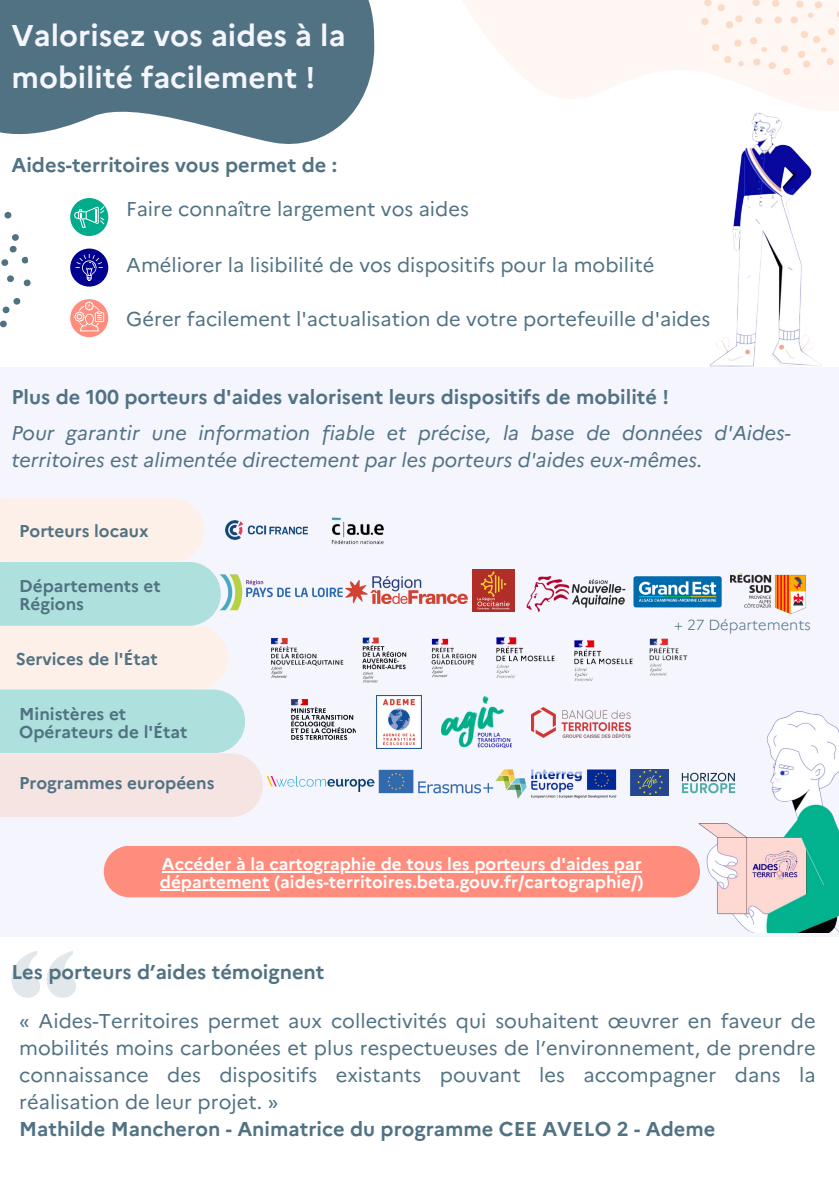
<style>
.page{position:relative;width:839px;height:1191px;background:#fff}
.page>*{position:absolute;margin:0;border:0;box-sizing:border-box;transform-origin:0 0}
.t1{font:700 30px/42px "Marianne";color:#f5f5fe}
.t2{font:20px/27px "Marianne";color:#517283;text-align:justify}
.t3{font:700 20px "Marianne";color:#517283}
.t4{font:italic 20px/27px "Marianne";color:#517283}
.t5{font:700 17px/18px "Marianne";color:#fff}
.t6{font:700 17px "Marianne";color:#517283}
.t7{font:300 14.6px "Marianne";color:#517283}
</style>
<div class="page">
<svg style="left:463px;top:0;width:375px;height:111px;fill:#fef7f3"></svg>
<div style="left:0;top:367px;width:838px;height:570px;background:#f5f5fe"></div>
<svg style="left:0;top:0;width:375px;height:144px;background:#678493"></svg>
<div style="left:0;top:498px;width:204px;height:64px;background:#fdf0e8"></div>
<div style="left:0;top:562px;width:221px;height:64px;background:#aee0dd"></div>
<div style="left:0;top:626px;width:228px;height:64px;background:#fdf0e8"></div>
<svg style="left:0;top:690px;width:263px;height:127px;background:#d5e3e0"></svg>
<img style="left:215px;top:572px;width:131px;height:42px">
<img style="left:346px;top:576px;width:121px;height:27px">
<img style="left:377px;top:696px;width:45px;height:52px">
<img style="left:532px;top:707px;width:99px;height:30px">
<img style="left:631px;top:770px;width:37px;height:25px">
<img style="left:374px;top:769px;width:119px;height:25px">
<img style="left:493px;top:769px;width:124px;height:30px">
<img style="left:331px;top:517px;width:53px;height:28px">
<img style="left:225px;top:520px;width:83px;height:20px">
<img style="left:271px;top:638px;width:73px;height:40px">
<img style="left:362px;top:637px;width:45px;height:46px">
<img style="left:431px;top:638px;width:46px;height:40px">
<img style="left:574px;top:640px;width:59px;height:41px">
<img style="left:649px;top:638px;width:28px;height:38px">
<img style="left:496px;top:637px;width:59px;height:41px">
<div style="left:104px;top:846px;width:596px;height:51px;background:#ff8d7e;border-radius:26px"></div>
<hr style="left:162px;top:871px;width:93px;height:2px;background:#fff">
<hr style="left:255px;top:871px;width:386px;height:2px;background:#fff">
<hr style="left:160px;top:889px;width:109px;height:2px;background:#fff">
<img style="left:677px;top:648px;width:161px;height:284px">
<svg style="left:4px;top:211px;width:8px;height:8px"></svg>
<svg style="left:0;top:234px;width:31px;height:94px"></svg>
<div style="left:70px;top:198px;width:38px;height:38px;background:#00ac8c;border-radius:50%"></div>
<svg style="left:74px;top:206px;width:30px;height:21px"></svg>
<div style="left:70px;top:249px;width:38px;height:38px;background:#000091;border-radius:50%"></div>
<svg style="left:76px;top:254px;width:27px;height:27px"></svg>
<svg style="left:70px;top:299px;width:38px;height:38px"></svg>
<svg style="left:74px;top:302px;width:30px;height:29px"></svg>
<img style="left:291px;top:700px;width:65px;height:40px">
<img style="left:266px;top:776px;width:108px;height:15px">
<img style="left:441px;top:697px;width:70px;height:51px">
<img style="left:633px;top:576px;width:89px;height:32px">
<img style="left:526px;top:575px;width:100px;height:37px">
<img style="left:472px;top:569px;width:42px;height:42px">
<img style="left:730px;top:573px;width:76px;height:41px">
<svg style="left:11px;top:951px;width:65px;height:47px"></svg>
<svg style="left:701px;top:0;width:138px;height:75px"></svg>
<img style="left:700px;top:75px;width:127px;height:292px">
<p class="t1" style="left:11px;top:12px;width:335px">Valorisez vos aides à la mobilité facilement !</p>
<p class="t3" style="left:11px;top:149px;width:327px">Aides-territoires vous permet de :</p>
<p class="t2" style="left:126px;top:193px;width:344px">Faire connaître largement vos aides</p>
<p class="t2" style="left:126px;top:249px;width:529px">Améliorer la lisibilité de vos dispositifs pour la mobilité</p>
<p class="t2" style="left:126px;top:303px;width:585px">Gérer facilement l'actualisation de votre portefeuille d'aides</p>
<p class="t3" style="left:11px;top:382px;width:659px">Plus de 100 porteurs d'aides valorisent leurs dispositifs de mobilité !</p>
<p class="t4" style="left:11px;top:418px;width:780px">Pour garantir une information fiable et précise, la base de données d'Aides&shy;territoires est alimentée directement par les porteurs d'aides eux-mêmes.</p>
<p class="t6" style="left:19px;top:518px;width:131px">Porteurs locaux</p>
<p class="t6" style="left:19px;top:573px;width:143px">Départements et</p>
<p class="t6" style="left:19px;top:591px;width:66px">Régions</p>
<p class="t6" style="left:16px;top:646px;width:144px">Services de l'État</p>
<p class="t6" style="left:19px;top:700px;width:108px">Ministères et</p>
<p class="t6" style="left:19px;top:719px;width:170px">Opérateurs de l'État</p>
<p class="t6" style="left:19px;top:770px;width:197px">Programmes européens</p>
<p class="t5" style="left:160px;top:853px;width:485px">Accéder à la cartographie de tous les porteurs d'aides par département (aides-territoires.beta.gouv.fr/cartographie/)</p>
<p class="t7" style="left:674px;top:613px;width:138px">+ 27 Départements</p>
<p class="t3" style="left:11px;top:957px;width:314px">Les porteurs d’aides témoignent</p>
<p class="t2" style="left:19px;top:1005px;width:798px">« Aides-Territoires permet aux collectivités qui souhaitent œuvrer en faveur de mobilités moins carbonées et plus respectueuses de l’environnement, de prendre connaissance des dispositifs existants pouvant les accompagner dans la réalisation de leur projet. »</p>
<p class="t3" style="left:19px;top:1113px;width:697px">Mathilde Mancheron - Animatrice du programme CEE AVELO 2 - Ademe</p>
</div>
